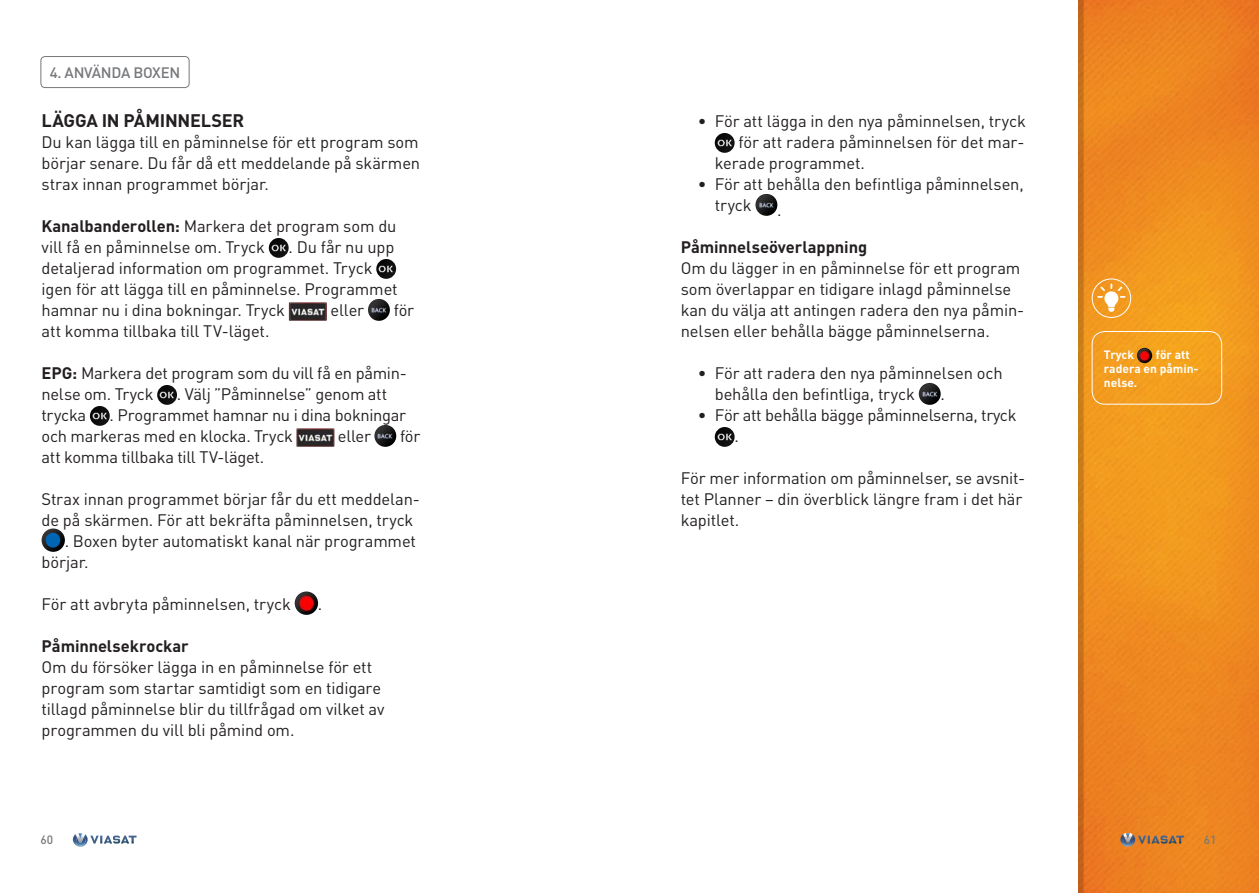
<style>
.page{position:relative;width:1259px;height:893px;background:#fff}
.page>*{position:absolute;margin:0;border:0;box-sizing:border-box;transform-origin:0 0}
.Rubrik_nivå_2{font:700 18px "DIN";letter-spacing:-.015em;color:#231f20}
.Brödtext{font:16.5px/21px "DIN";letter-spacing:-.01em;color:#231f20}
.Rubrik_nivå_3{font:16.5px "DIN";letter-spacing:-.01em;color:#231f20}
.Rubrik_nivå_3-2{font:700 16.5px "DIN";letter-spacing:-.005em;color:#231f20}
.t1{font:500 15px "DIN";letter-spacing:-.02em;color:#76787b}
.t2{font:700 12px/14.4px "DIN";color:#fff}
.t3{font:500 12px "DIN";color:#76787b}
.s1{font-weight:700}
</style>
<div class="page">
<div style="left:40px;top:56px;width:149px;height:32px;border:1px solid #76787b;border-radius:4px"></div>
<svg style="left:73px;top:833px;width:64px;height:14px"></svg>
<img style="left:269px;top:238px;width:20px;height:20px;border-radius:10px">
<img style="left:376px;top:259px;width:20px;height:20px;border-radius:10px">
<img style="left:289px;top:302px;width:38px;height:19px">
<img style="left:368px;top:299px;width:22px;height:22px;border-radius:11px">
<img style="left:157px;top:385px;width:20px;height:20px;border-radius:10px">
<img style="left:90px;top:406px;width:20px;height:20px;border-radius:10px">
<img style="left:296px;top:428px;width:38px;height:19px">
<img style="left:374px;top:425px;width:22px;height:22px;border-radius:11px">
<img style="left:42px;top:528px;width:23px;height:24px;border-radius:12px">
<img style="left:295px;top:591px;width:23px;height:24px;border-radius:12px">
<img style="left:715px;top:133px;width:19px;height:20px;border-radius:10px">
<img style="left:755px;top:194px;width:22px;height:22px;border-radius:11px">
<img style="left:918px;top:383px;width:22px;height:22px;border-radius:11px">
<img style="left:715px;top:427px;width:19px;height:20px;border-radius:10px">
<div style="left:1075px;top:0;width:184px;height:893px;background:#231f20;opacity:.2"></div>
<img style="left:1137px;top:348px;width:15px;height:15px;border-radius:8px">
<div style="left:1091px;top:331px;width:131px;height:74px;border:1px solid #fff;border-radius:13px"></div>
<div style="left:1091px;top:279px;width:40px;height:39px;border:1px solid #fff;border-radius:50%"></div>
<svg style="left:1097px;top:283px;width:28px;height:29px"></svg>
<svg style="left:1120px;top:833px;width:64px;height:17px"></svg>
<p class="t1" style="left:50px;top:63px;width:132px">4. ANVÄNDA BOXEN</p>
<p class="Rubrik_nivå_2" style="left:42px;top:109px;width:204px">LÄGGA IN PÅMINNELSER</p>
<p class="Brödtext" style="left:42px;top:132px;width:380px;text-align:justify">Du kan lägga till en påminnelse för ett program som börjar senare. Du får då ett meddelande på skärmen strax innan programmet börjar.</p>
<p class="Brödtext" style="left:42px;top:216px;width:356px"><span class="s1">Kanalbanderollen:</span> Markera det program som du vill få en påminnelse om. Tryck</p>
<p class="Brödtext" style="left:42px;top:237px;width:357px;text-indent:247px">. Du får nu upp detaljerad information om programmet. Tryck igen för att lägga till en påminnelse. Programmet hamnar nu i dina bokningar. Tryck</p>
<p class="Brödtext" style="left:330px;top:300px;width:35px">eller</p>
<p class="Brödtext" style="left:394px;top:300px;width:22px">för</p>
<p class="Brödtext" style="left:42px;top:321px;width:229px">att komma tillbaka till TV-läget.</p>
<p class="Brödtext" style="left:42px;top:363px;width:367px"><span class="s1">EPG:</span> Markera det program som du vill få en påmin&shy;nelse om. Tryck</p>
<p class="Brödtext" style="left:177px;top:384px;width:212px">. Välj ”Påminnelse” genom att</p>
<p class="Brödtext" style="left:42px;top:405px;width:366px;text-indent:68px">. Programmet hamnar nu i dina bokningar och markeras med en klocka. Tryck</p>
<p class="Brödtext" style="left:42px;top:405px;width:46px">trycka</p>
<p class="Brödtext" style="left:338px;top:426px;width:34px">eller</p>
<p class="Brödtext" style="left:400px;top:426px;width:22px">för</p>
<p class="Brödtext" style="left:42px;top:447px;width:224px">att komma tillbaka till TV-läget.</p>
<p class="Rubrik_nivå_3" style="left:42px;top:489px;width:380px">Strax innan programmet börjar får du ett meddelan-</p>
<p class="Rubrik_nivå_3" style="left:42px;top:510px;width:373px">de på skärmen. För att bekräfta påminnelsen, tryck</p>
<p class="Rubrik_nivå_3" style="left:65px;top:531px;width:353px">. Boxen byter automatiskt kanal när programmet</p>
<p class="Rubrik_nivå_3" style="left:42px;top:552px;width:49px">börjar.</p>
<p class="Rubrik_nivå_3" style="left:42px;top:594px;width:251px">För att avbryta påminnelsen, tryck</p>
<p class="Rubrik_nivå_3" style="left:318px;top:594px;width:6px">.</p>
<p class="Rubrik_nivå_3-2" style="left:42px;top:636px;width:148px">Påminnelsekrockar</p>
<p class="Brödtext" style="left:42px;top:657px;width:344px">Om du försöker lägga in en påminnelse för ett program som startar samtidigt som en tidigare tillagd påminnelse blir du tillfrågad om vilket av programmen du vill bli påmind om.</p>
<p class="t3" style="left:40px;top:832px;width:14px">60</p>
<p class="Brödtext" style="left:698px;top:111px;width:330px">• För att lägga in den nya påminnelsen, tryck</p>
<p class="Brödtext" style="left:738px;top:132px;width:287px">för att radera påminnelsen för det mar-</p>
<p class="Brödtext" style="left:715px;top:153px;width:152px">kerade programmet.</p>
<p class="Brödtext" style="left:715px;top:174px;width:310px;text-indent:-17px">• För att behålla den befintliga påminnelsen, tryck</p>
<p class="Brödtext" style="left:777px;top:199px;width:6px">.</p>
<p class="Rubrik_nivå_3-2" style="left:681px;top:237px;width:188px">Påminnelseöverlappning</p>
<p class="Brödtext" style="left:681px;top:258px;width:345px">Om du lägger in en påminnelse för ett program som överlappar en tidigare inlagd påminnelse kan du välja att antingen radera den nya påmin&shy;nelsen eller behålla bägge påminnelserna.</p>
<p class="Brödtext" style="left:715px;top:363px;width:289px;text-indent:-17px">• För att radera den nya påminnelsen och behålla den befintliga, tryck</p>
<p class="Brödtext" style="left:940px;top:384px;width:6px">.</p>
<p class="Brödtext" style="left:734px;top:405px;width:284px;text-indent:-37px">• För att behålla bägge påminnelserna, tryck .</p>
<p class="Brödtext" style="left:681px;top:468px;width:346px">För mer information om påminnelser, se avsnit&shy;tet Planner – din överblick längre fram i det här kapitlet.</p>
<p class="t2" style="left:1104px;top:347px;width:96px;text-indent:52px">för att radera en påmin&shy;nelse.</p>
<p class="t2" style="left:1104px;top:347px;width:32px">Tryck</p>
<p class="t3" style="left:1203px;top:832px;width:14px">61</p>
</div>
